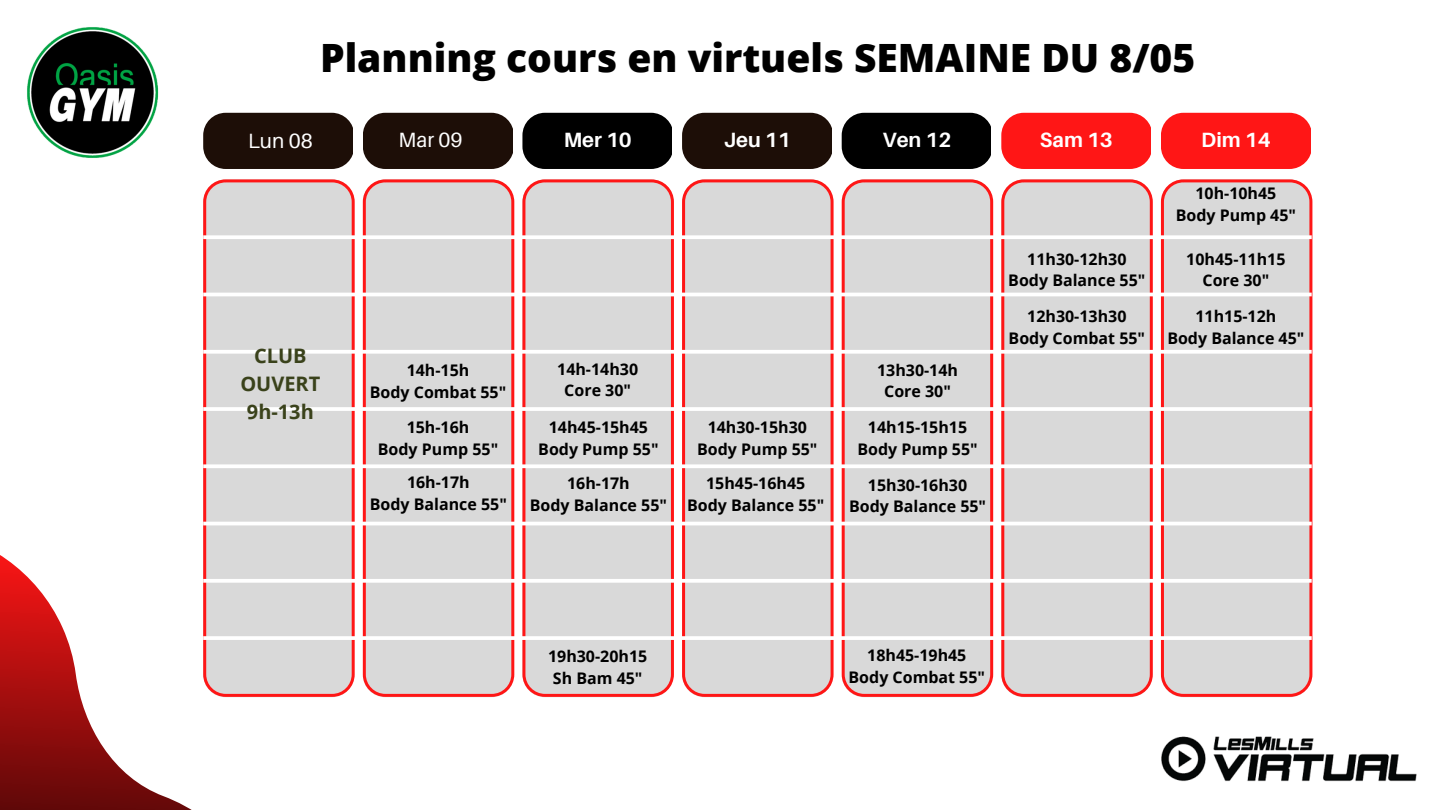
<style>
.page{position:relative;width:1440px;height:810px;background:#fff}
.page>*{position:absolute;margin:0;border:0;box-sizing:border-box;transform-origin:0 0}
.t1{font:800 39px "Open Sans";color:#000}
.t2{font:700 20.7px "Aileron";color:#fff}
.t3{font:20.7px "Aileron";color:#fff}
.t4{font:700 20px/27.8px "Open Sans";color:#3a421b;text-align:center}
.t5{font:700 16px/21.8px "Open Sans";color:#000;text-align:center}
</style>
<div class="page">
<div style="left:203px;top:113px;width:150px;height:56px;background:#1d0e07"></div>
<div style="left:363px;top:113px;width:149px;height:56px;background:#1d0e07"></div>
<div style="left:522px;top:113px;width:150px;height:56px;background:#000"></div>
<div style="left:682px;top:113px;width:150px;height:56px;background:#1d0e07"></div>
<div style="left:842px;top:113px;width:149px;height:56px;background:#000"></div>
<div style="left:1001px;top:113px;width:150px;height:56px;background:#ff1616"></div>
<div style="left:1161px;top:113px;width:150px;height:56px;background:#ff1616"></div>
<svg style="left:203px;top:179px;width:152px;height:518px;background:#dbd0d0"></svg>
<div style="left:363px;top:179px;width:151px;height:518px;background:#d9d9d9"></div>
<svg style="left:522px;top:179px;width:152px;height:518px;background:#dbd0d0"></svg>
<svg style="left:682px;top:179px;width:152px;height:518px;background:#dbcece"></svg>
<div style="left:842px;top:179px;width:151px;height:518px;background:#d9d9d9"></div>
<svg style="left:1001px;top:179px;width:152px;height:518px;background:#dbd0d0"></svg>
<div style="left:1161px;top:179px;width:151px;height:518px;background:#d9d9d9"></div>
<svg style="left:203px;top:235px;width:1109px;height:4px"></svg>
<hr style="left:203px;top:293px;width:1109px;height:3px;background:#fff">
<svg style="left:203px;top:350px;width:1109px;height:4px"></svg>
<hr style="left:203px;top:407px;width:1109px;height:4px;background:#fff">
<svg style="left:203px;top:464px;width:1109px;height:4px"></svg>
<hr style="left:203px;top:522px;width:1109px;height:3px;background:#fff">
<hr style="left:203px;top:579px;width:1109px;height:4px;background:#fff">
<hr style="left:203px;top:636px;width:1109px;height:4px;background:#fff">
<img style="left:27px;top:27px;width:132px;height:131px">
<svg style="left:0;top:468px;width:237px;height:342px"></svg>
<img style="left:1161px;top:736px;width:256px;height:46px">
<h1 class="t1" style="left:320px;top:30px;width:877px">Planning cours en virtuels SEMAINE DU 8/05</h1>
<p class="t3" style="left:248px;top:128px;width:66px">Lun 08</p>
<p class="t3" style="left:399px;top:127px;width:66px">Mar 09</p>
<p class="t2" style="left:564px;top:127px;width:70px">Mer 10</p>
<p class="t2" style="left:724px;top:127px;width:68px">Jeu 11</p>
<p class="t2" style="left:882px;top:127px;width:70px">Ven 12</p>
<p class="t2" style="left:1040px;top:127px;width:74px">Sam 13</p>
<p class="t2" style="left:1201px;top:127px;width:71px">Dim 14</p>
<p class="t4" style="left:240px;top:342px;width:81px">CLUB<br>OUVERT<br>9h-13h</p>
<p class="t5" style="left:370px;top:359px;width:138px">14h-15h<br>Body Combat 55"</p>
<p class="t5" style="left:378px;top:416px;width:122px">15h-16h<br>Body Pump 55"</p>
<p class="t5" style="left:370px;top:471px;width:139px">16h-17h<br>Body Balance 55"</p>
<p class="t5" style="left:557px;top:357px;width:82px">14h-14h30<br>Core 30"</p>
<p class="t5" style="left:538px;top:416px;width:122px">14h45-15h45<br>Body Pump 55"</p>
<p class="t5" style="left:530px;top:472px;width:139px">16h-17h<br>Body Balance 55"</p>
<p class="t5" style="left:697px;top:416px;width:122px">14h30-15h30<br>Body Pump 55"</p>
<p class="t5" style="left:687px;top:472px;width:139px">15h45-16h45<br>Body Balance 55"</p>
<p class="t5" style="left:877px;top:359px;width:82px">13h30-14h<br>Core 30"</p>
<p class="t5" style="left:857px;top:416px;width:122px">14h15-15h15<br>Body Pump 55"</p>
<p class="t5" style="left:849px;top:473px;width:139px">15h30-16h30<br>Body Balance 55"</p>
<p class="t5" style="left:1008px;top:247px;width:139px">11h30-12h30<br>Body Balance 55"</p>
<p class="t5" style="left:1009px;top:305px;width:138px">12h30-13h30<br>Body Combat 55"</p>
<p class="t5" style="left:1176px;top:182px;width:122px">10h-10h45<br>Body Pump 45"</p>
<p class="t5" style="left:1186px;top:247px;width:101px">10h45-11h15<br>Core 30"</p>
<p class="t5" style="left:1167px;top:305px;width:139px">11h15-12h<br>Body Balance 45"</p>
<p class="t5" style="left:548px;top:645px;width:101px">19h30-20h15<br>Sh Bam 45"</p>
<p class="t5" style="left:849px;top:644px;width:138px">18h45-19h45<br>Body Combat 55"</p>
</div>
